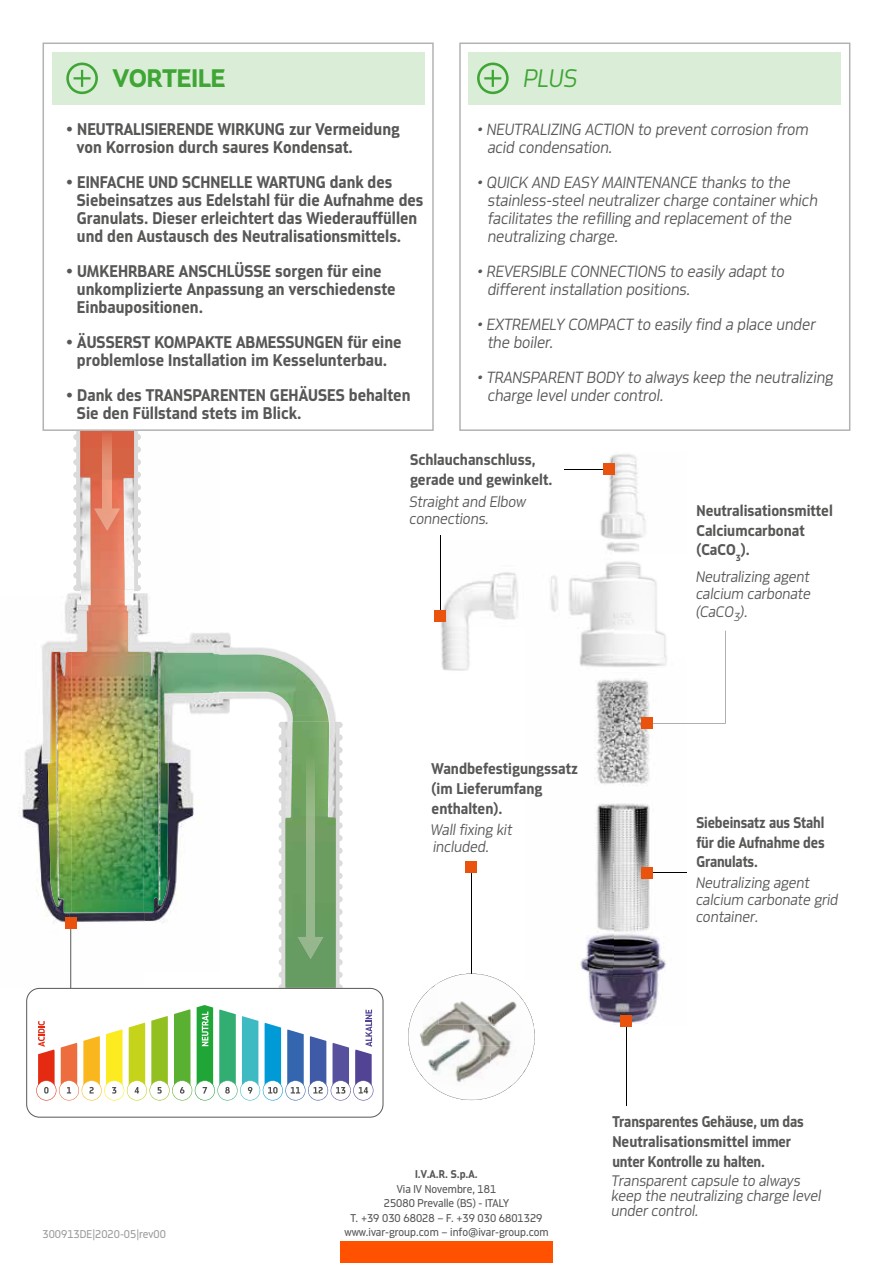
<style>
.page{position:relative;width:893px;height:1263px;background:#fff}
.page>*{position:absolute;margin:0;border:0;box-sizing:border-box;transform-origin:0 0}
.t1{font:700 27px "Metroflex Wide";color:#3fa535}
.t2{font:italic 300 27px "Metroflex Uni";color:#3fa535}
.t3{font:700 18px/18px "Metroflex Uni";color:#575756}
.t4{font:italic 300 17.25px/18px "Metroflex Uni";color:#575756}
.t5{font:700 16.5px/19.8px "Metroflex Uni";color:#575756}
.t6{font:700 16.5px/19.8px "Metroflex Uni";color:#575756;text-align:justify;scale:.95 1}
.t7{font:italic 300 16.2px/17.4px "Metroflex Uni";color:#575756}
.t8{font:12px/14.4px "Metroflex Uni";color:#575756;text-align:center}
.t9{font:12px "Metroflex Uni";color:#9d9d9c}
.t10{font:700 12px "Metroflex Uni";color:#575756}
</style>
<div class="page">
<div style="left:459px;top:43px;width:391px;height:388px;border:2px solid #b3b2b2"></div>
<img style="left:220px;top:632px;width:111px;height:64px">
<img style="left:144px;top:593px;width:76px;height:53px">
<img style="left:41px;top:593px;width:30px;height:78px">
<img style="left:145px;top:646px;width:75px;height:342px">
<img style="left:18px;top:671px;width:30px;height:176px">
<img style="left:329px;top:696px;width:40px;height:292px">
<img style="left:220px;top:715px;width:72px;height:273px">
<img style="left:36px;top:847px;width:33px;height:141px">
<img style="left:69px;top:912px;width:76px;height:76px">
<img style="left:80px;top:431px;width:54px;height:158px">
<img style="left:134px;top:431px;width:4px;height:158px">
<img style="left:76px;top:431px;width:4px;height:3px">
<img style="left:282px;top:722px;width:57px;height:266px">
<img style="left:135px;top:434px;width:6px;height:155px">
<img style="left:73px;top:434px;width:7px;height:155px">
<img style="left:336px;top:722px;width:7px;height:157px">
<img style="left:279px;top:722px;width:6px;height:157px">
<img style="left:337px;top:884px;width:6px;height:104px">
<img style="left:279px;top:884px;width:6px;height:104px">
<img style="left:71px;top:589px;width:73px;height:324px">
<img style="left:143px;top:652px;width:169px;height:63px">
<img style="left:48px;top:652px;width:24px;height:261px">
<img style="left:312px;top:681px;width:17px;height:41px">
<img style="left:292px;top:715px;width:20px;height:7px">
<img style="left:143px;top:715px;width:25px;height:197px">
<img style="left:167px;top:763px;width:2px;height:79px">
<img style="left:336px;top:819px;width:1px;height:169px">
<img style="left:285px;top:819px;width:1px;height:169px">
<img style="left:103px;top:431px;width:8px;height:78px">
<img style="left:94px;top:509px;width:26px;height:22px">
<svg style="left:103px;top:509px;width:8px;height:3px"></svg>
<img style="left:306px;top:755px;width:9px;height:182px">
<img style="left:298px;top:937px;width:25px;height:22px">
<svg style="left:306px;top:937px;width:9px;height:4px"></svg>
<div style="left:26px;top:988px;width:357px;height:129px;border:1px solid #575756;border-radius:13px"></div>
<hr style="left:70px;top:923px;width:1px;height:65px;background:#575756">
<div style="left:340px;top:1242px;width:213px;height:21px;background:#ff5100"></div>
<div style="left:52px;top:52px;width:372px;height:52px;background:#d9edd7"></div>
<div style="left:469px;top:52px;width:372px;height:52px;background:#d9edd7"></div>
<div style="left:66px;top:63px;width:32px;height:31px;border:3px solid #3fa535;border-radius:50%"></div>
<svg style="left:74px;top:70px;width:17px;height:17px"></svg>
<div style="left:477px;top:63px;width:32px;height:31px;border:3px solid #3fa535;border-radius:50%"></div>
<svg style="left:484px;top:70px;width:17px;height:17px"></svg>
<div style="left:43px;top:43px;width:391px;height:388px;border:2px solid #b3b2b2"></div>
<img style="left:438px;top:455px;width:175px;height:526px">
<img style="left:613px;top:454px;width:73px;height:571px">
<img style="left:588px;top:981px;width:25px;height:14px">
<img style="left:589px;top:995px;width:24px;height:15px">
<img style="left:592px;top:1010px;width:21px;height:12px">
<hr style="left:471px;top:865px;width:1px;height:109px;background:#000">
<svg style="left:647px;top:631px;width:78px;height:93px"></svg>
<hr style="left:440px;top:535px;width:1px;height:81px;background:#000">
<div style="left:641px;top:718px;width:12px;height:11px;background:#e9530e"></div>
<hr style="left:647px;top:873px;width:40px;height:1px;background:#000">
<div style="left:641px;top:867px;width:12px;height:12px;background:#e9530e"></div>
<hr style="left:626px;top:1020px;width:1px;height:86px;background:#000">
<div style="left:434px;top:611px;width:12px;height:11px;background:#e9530e"></div>
<div style="left:466px;top:861px;width:11px;height:12px;background:#e9530e"></div>
<hr style="left:564px;top:469px;width:45px;height:1px;background:#000">
<div style="left:603px;top:463px;width:12px;height:12px;background:#e9530e"></div>
<div style="left:620px;top:1015px;width:12px;height:12px;background:#e9530e"></div>
<svg style="left:408px;top:974px;width:127px;height:120px"></svg>
<img style="left:526px;top:1005px;width:6px;height:15px">
<img style="left:519px;top:1020px;width:16px;height:58px">
<img style="left:417px;top:1069px;width:14px;height:16px">
<img style="left:503px;top:1078px;width:16px;height:13px">
<img style="left:430px;top:1085px;width:14px;height:9px">
<img style="left:488px;top:1091px;width:15px;height:7px">
<img style="left:444px;top:1094px;width:44px;height:6px">
<svg style="left:36px;top:1005px;width:337px;height:96px"></svg>
<div style="left:65px;top:917px;width:12px;height:12px;background:#e9530e"></div>
<h1 class="t1" style="left:113px;top:62px;width:114px">VORTEILE</h1>
<h1 class="t2" style="left:523px;top:62px;width:55px">PLUS</h1>
<p class="t3" style="left:77px;top:119px;width:324px;text-indent:-11px">• NEUTRALISIERENDE WIRKUNG zur Vermeidung von Korrosion durch saures Kondensat.</p>
<p class="t3" style="left:77px;top:172px;width:348px;text-indent:-11px">• EINFACHE UND SCHNELLE WARTUNG dank des Siebeinsatzes aus Edelstahl für die Aufnahme des Granulats. Dieser erleichtert das Wiederauffüllen und den Austausch des Neutralisationsmittels.</p>
<p class="t3" style="left:77px;top:261px;width:320px;text-indent:-11px">• UMKEHRBARE ANSCHLÜSSE sorgen für eine unkomplizierte Anpassung an verschiedenste<br>Einbaupositionen.</p>
<p class="t3" style="left:66px;top:332px;width:337px;text-align:center">• ÄUSSERST KOMPAKTE ABMESSUNGEN für eine problemlose Installation im Kesselunterbau.</p>
<p class="t3" style="left:77px;top:385px;width:335px;text-indent:-11px">• Dank des TRANSPARENTEN GEHÄUSES behalten<br>Sie den Füllstand stets im Blick.</p>
<p class="t4" style="left:488px;top:120px;width:323px;text-indent:-11px">• NEUTRALIZING ACTION to prevent corrosion from acid condensation.</p>
<p class="t4" style="left:488px;top:173px;width:332px;text-indent:-11px">• QUICK AND EASY MAINTENANCE thanks to the stainless-steel neutralizer charge container which facilitates the refilling and replacement of the neutralizing charge.</p>
<p class="t4" style="left:488px;top:262px;width:298px;text-indent:-11px">• REVERSIBLE CONNECTIONS to easily adapt to different installation positions.</p>
<p class="t4" style="left:488px;top:315px;width:329px;text-indent:-11px">• EXTREMELY COMPACT to easily find a place under the boiler.</p>
<p class="t4" style="left:488px;top:368px;width:347px;text-indent:-11px">• TRANSPARENT BODY to always keep the neutralizing charge level under control.</p>
<p class="t5" style="left:410px;top:449px;width:144px">Schlauchanschluss, gerade und gewinkelt.</p>
<p class="t7" style="left:409px;top:492px;width:118px">Straight and Elbow connections.</p>
<p class="t5" style="left:432px;top:759px;width:148px">Wandbefestigungssatz (im Lieferumfang enthalten).</p>
<p class="t7" style="left:431px;top:820px;width:83px">Wall fixing kit included.</p>
<p class="t5" style="left:696px;top:500px;width:138px">Neutralisationsmittel<br>Calciumcarbonat (CaCO<sub>3</sub>).</p>
<p class="t7" style="left:696px;top:567px;width:116px;text-align:justify">Neutralizing agent calcium carbonate (CaCO<sub>3</sub>).</p>
<p class="t6" style="left:696px;top:812px;width:136px">Siebeinsatz aus Stahl für die Aufnahme des Granulats.</p>
<p class="t7" style="left:696px;top:873px;width:144px">Neutralizing agent calcium carbonate grid container.</p>
<p class="t10" style="left:415px;top:1167px;width:64px">I.V.A.R. S.p.A.</p>
<p class="t8" style="left:351px;top:1181px;width:193px">Via IV Novembre, 181<br>25080 Prevalle (BS) - ITALY<br>T. +39 030 68028 – F. +39 030 6801329</p>
<p class="t9" style="left:43px;top:1227px;width:125px">300913DE|2020-05|rev00</p>
<p class="t8" style="left:344px;top:1224px;width:206px">www.ivar-group.com – info@ivar-group.com</p>
<p class="t6" style="left:612px;top:1111px;width:203px;text-align:left">Transparentes Gehäuse, um das<br>Neutralisationsmittel immer unter Kontrolle zu halten.</p>
<p class="t7" style="left:611px;top:1173px;width:211px;line-height:15px">Transparent capsule to always keep the neutralizing charge level under control.</p>
</div>
